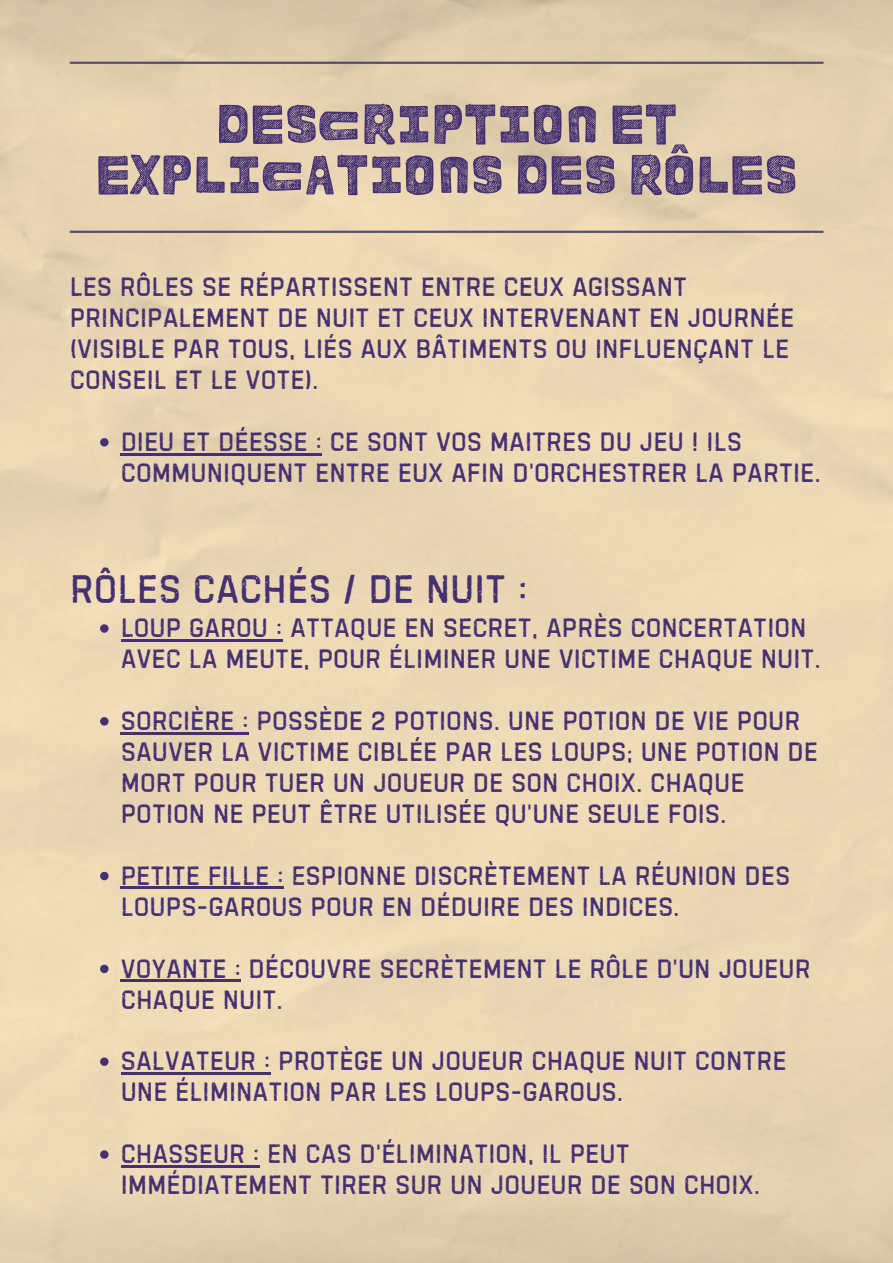
<style>
.page{position:relative;width:893px;height:1263px;background:#fff}
.page>*{position:absolute;margin:0;border:0;box-sizing:border-box;transform-origin:0 0}
.t1{font:56.25px/50.6px "BOWL";color:#453172;text-align:center}
.t2{font:45px "Handelson Five";color:#453172}
.t3{font:30px/30.9px "Handelson Five";color:#453172}
</style>
<div class="page">
<img style="left:0;top:0;width:893px;height:1263px">
<hr style="left:70px;top:231px;width:753px;height:2px;background:#554e73">
<hr style="left:70px;top:62px;width:753px;height:2px;background:#554e73">
<svg style="left:100px;top:438px;width:9px;height:8px"></svg>
<hr style="left:121px;top:453px;width:201px;height:2px;background:#453172">
<svg style="left:100px;top:624px;width:9px;height:9px"></svg>
<hr style="left:121px;top:639px;width:161px;height:3px;background:#453172">
<svg style="left:100px;top:717px;width:9px;height:8px"></svg>
<hr style="left:121px;top:732px;width:128px;height:2px;background:#453172">
<svg style="left:100px;top:872px;width:9px;height:8px"></svg>
<hr style="left:121px;top:886px;width:156px;height:3px;background:#453172">
<svg style="left:277px;top:886px;width:7px;height:3px"></svg>
<svg style="left:100px;top:965px;width:9px;height:8px"></svg>
<hr style="left:121px;top:979px;width:120px;height:3px;background:#453172">
<svg style="left:100px;top:1057px;width:9px;height:9px"></svg>
<hr style="left:121px;top:1072px;width:149px;height:3px;background:#453172">
<svg style="left:100px;top:1150px;width:9px;height:9px"></svg>
<hr style="left:121px;top:1165px;width:138px;height:3px;background:#453172">
<h1 class="t1" style="left:96px;top:95px;width:703px">DESCRIPTION ET<br>EXPLICATIONS DES RÔLES</h1>
<p class="t3" style="left:70px;top:271px;width:726px">LES RÔLES SE RÉPARTISSENT ENTRE CEUX AGISSANT PRINCIPALEMENT DE NUIT ET CEUX INTERVENANT EN JOURNÉE (VISIBLE PAR TOUS, LIÉS AUX BÂTIMENTS OU INFLUENÇANT LE CONSEIL ET LE VOTE).</p>
<p class="t3" style="left:121px;top:426px;width:701px">DIEU ET DÉESSE : CE SONT VOS MAITRES DU JEU ! ILS<br>COMMUNIQUENT ENTRE EUX AFIN D’ORCHESTRER LA PARTIE.</p>
<h2 class="t2" style="left:70px;top:565px;width:459px">RÔLES CACHÉS / DE NUIT :</h2>
<p class="t3" style="left:121px;top:612px;width:701px">LOUP GAROU : ATTAQUE EN SECRET, APRÈS CONCERTATION<br>AVEC LA MEUTE, POUR ÉLIMINER UNE VICTIME CHAQUE NUIT.</p>
<p class="t3" style="left:121px;top:705px;width:699px">SORCIÈRE : POSSÈDE 2 POTIONS. UNE POTION DE VIE POUR SAUVER LA VICTIME CIBLÉE PAR LES LOUPS; UNE POTION DE MORT POUR TUER UN JOUEUR DE SON CHOIX. CHAQUE POTION NE PEUT ÊTRE UTILISÉE QU’UNE SEULE FOIS.</p>
<p class="t3" style="left:121px;top:859px;width:671px">PETITE FILLE : ESPIONNE DISCRÈTEMENT LA RÉUNION DES<br>LOUPS-GAROUS POUR EN DÉDUIRE DES INDICES.</p>
<p class="t3" style="left:121px;top:952px;width:691px">VOYANTE : DÉCOUVRE SECRÈTEMENT LE RÔLE D’UN JOUEUR<br>CHAQUE NUIT.</p>
<p class="t3" style="left:121px;top:1045px;width:667px">SALVATEUR : PROTÈGE UN JOUEUR CHAQUE NUIT CONTRE<br>UNE ÉLIMINATION PAR LES LOUPS-GAROUS.</p>
<p class="t3" style="left:121px;top:1138px;width:641px">CHASSEUR : EN CAS D’ÉLIMINATION, IL PEUT<br>IMMÉDIATEMENT TIRER SUR UN JOUEUR DE SON CHOIX.</p>
</div>
